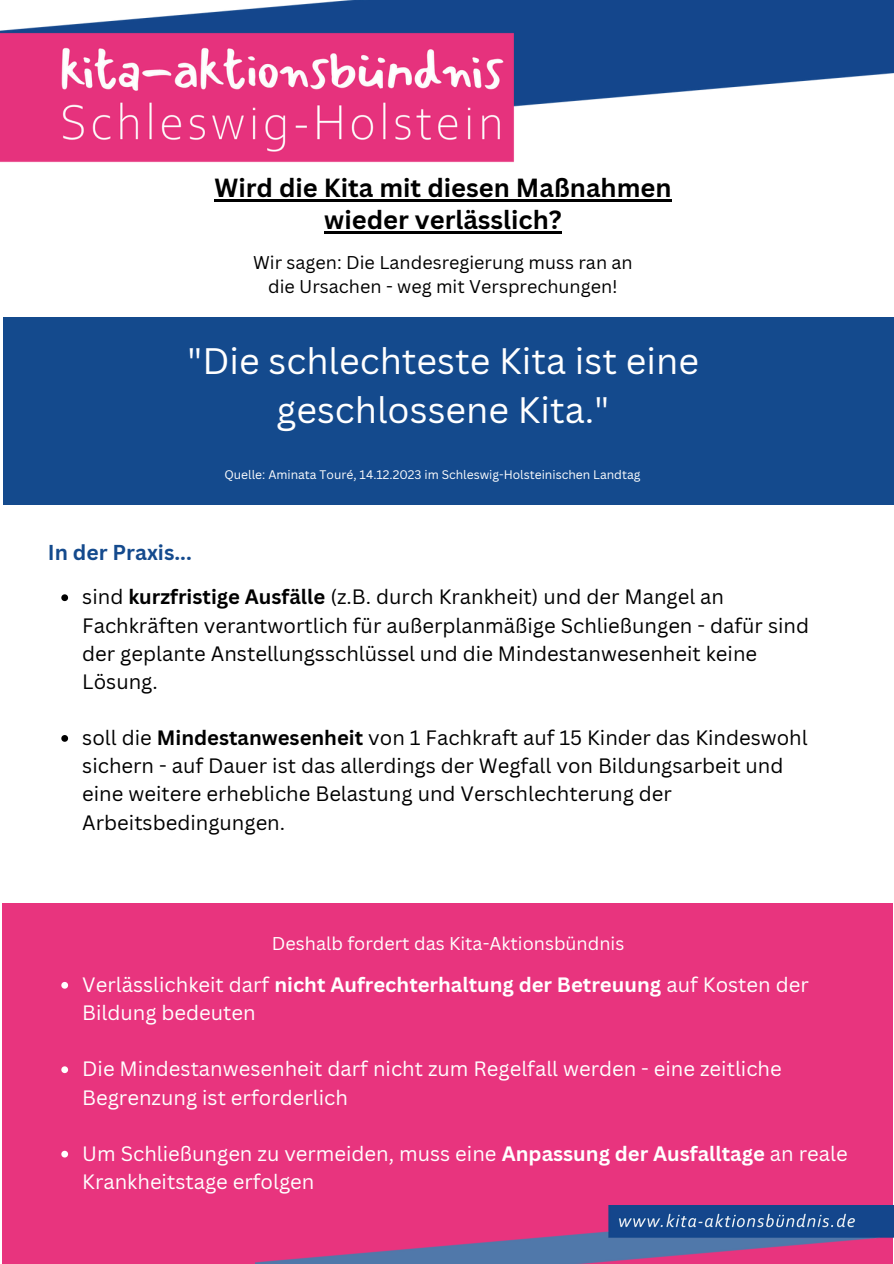
<style>
.page{position:relative;width:894px;height:1264px;background:#fff}
.page>*{position:absolute;margin:0;border:0;box-sizing:border-box;transform-origin:0 0}
.t1{font:35.85px/49.5px "Canva Sans";color:#fff;text-align:center}
.t2{font:700 25.5px/31.5px "Canva Sans";color:#000;text-align:center}
.t3{font:700 21px "Canva Sans";color:#144a8d}
.t4{font:20.25px/28.2px "Canva Sans";color:#000}
.t5{font:20.25px/28.2px "Canva Sans";color:#fff}
.t6{font:18px/24.8px "Canva Sans";color:#000;text-align:center}
.t7{font:18px "Canva Sans";color:#fff}
.t8{font:12.15px "Canva Sans";color:#fff}
.s1{font-weight:700}
</style>
<div class="page">
<div style="left:3px;top:317px;width:890px;height:187px;background:#144a8d"></div>
<div style="left:3px;top:903px;width:889px;height:360px;background:#e8347e"></div>
<img style="left:255px;top:1205px;width:638px;height:58px">
<img style="left:0;top:0;width:893px;height:163px">
<svg style="left:61px;top:594px;width:7px;height:7px"></svg>
<svg style="left:61px;top:735px;width:7px;height:6px"></svg>
<svg style="left:61px;top:982px;width:7px;height:6px"></svg>
<svg style="left:61px;top:1066px;width:7px;height:7px"></svg>
<svg style="left:61px;top:1150px;width:7px;height:7px"></svg>
<hr style="left:214px;top:199px;width:457px;height:3px;background:#000">
<hr style="left:324px;top:231px;width:237px;height:2px;background:#000">
<h5 class="t2" style="left:214px;top:172px;width:458px">Wird die Kita mit diesen Maßnahmen wieder verlässlich?</h5>
<p class="t6" style="left:253px;top:249px;width:381px">Wir sagen: Die Landesregierung muss ran an die Ursachen - weg mit Versprechungen!</p>
<p class="t1" style="left:187px;top:335px;width:513px">"Die schlechteste Kita ist eine geschlossene Kita."</p>
<p class="t3" style="left:48px;top:537px;width:145px">In der Praxis...</p>
<p class="t8" style="left:224px;top:466px;width:417px">Quelle: Aminata Touré, 14.12.2023 im Schleswig-Holsteinischen Landtag</p>
<h5 class="t4" style="left:82px;top:582px;width:728px">sind <span class="s1">kurzfristige Ausfälle</span> (z.B. durch Krankheit) und der Mangel an Fachkräften verantwortlich für außerplanmäßige Schließungen - dafür sind der geplante Anstellungsschlüssel und die Mindestanwesenheit keine Lösung.</h5>
<h1 class="t4" style="left:82px;top:723px;width:726px">soll die <span class="s1">Mindestanwesenheit</span> von 1 Fachkraft auf 15 Kinder das Kindeswohl sichern - auf Dauer ist das allerdings der Wegfall von Bildungsarbeit und eine weitere erhebliche Belastung und Verschlechterung der Arbeitsbedingungen.</h1>
<p class="t7" style="left:272px;top:930px;width:354px">Deshalb fordert das Kita-Aktionsbündnis</p>
<p class="t5" style="left:82px;top:970px;width:727px">Verlässlichkeit darf <span class="s1">nicht Aufrechterhaltung der Betreuung</span> auf Kosten der<br>Bildung bedeuten</p>
<h3 class="t5" style="left:82px;top:1054px;width:700px">Die Mindestanwesenheit darf nicht zum Regelfall werden - eine zeitliche<br>Begrenzung ist erforderlich</h3>
<p class="t5" style="left:82px;top:1138px;width:766px">Um Schließungen zu vermeiden, muss eine <span class="s1">Anpassung der Ausfalltage</span> an reale<br>Krankheitstage erfolgen</p>
</div>
